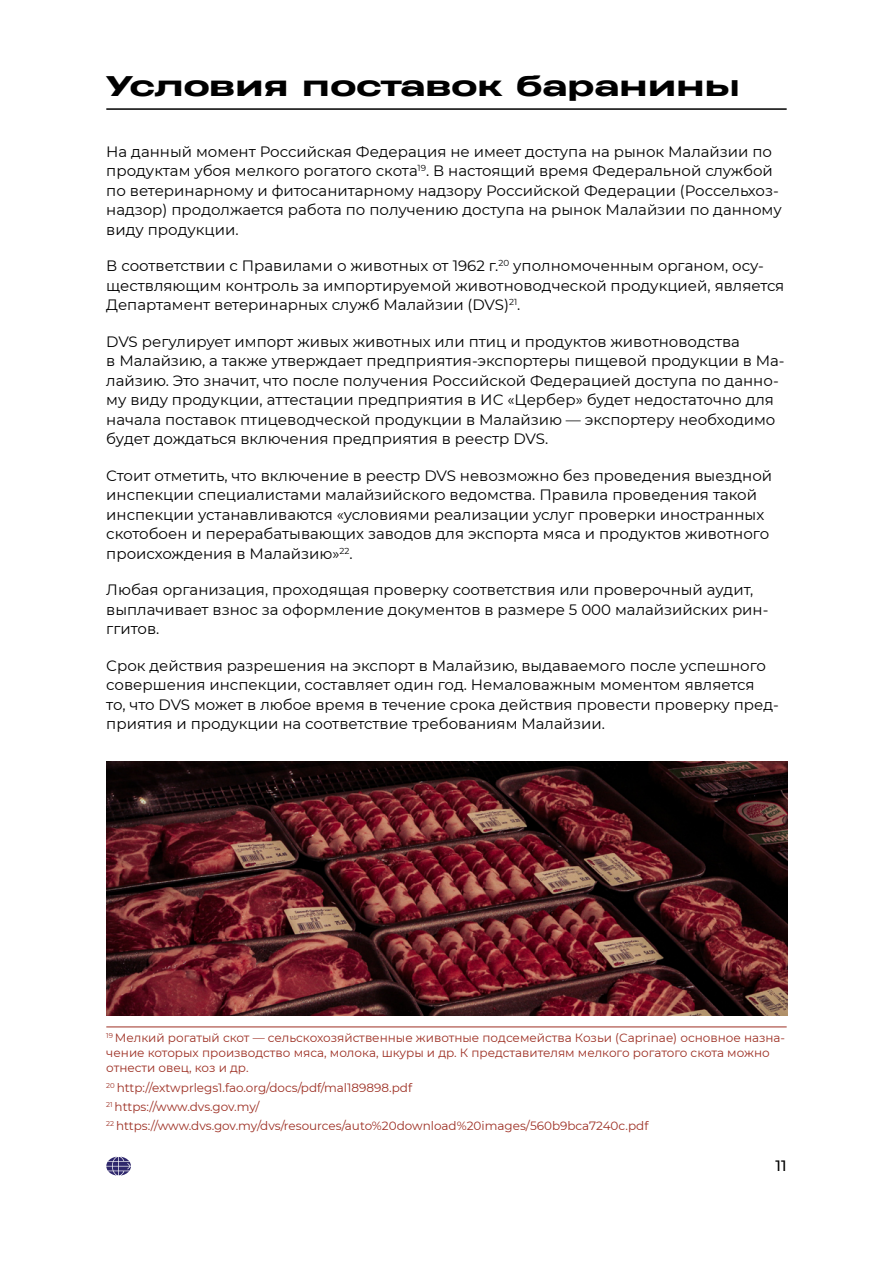
<style>
.page{position:relative;width:893px;height:1263px;background:#fff}
.page>*{position:absolute;margin:0;border:0;box-sizing:border-box;transform-origin:0 0}
.t1{font:800 27px "Heading Pro Ultra Wide";letter-spacing:-.01em;color:#000}
.t2{font:15px/19.5px "Montserrat";color:#000}
.t3{font:500 15px "Montserrat";color:#000}
.t4{font:12px/15px "Montserrat";color:#9d2f23}
</style>
<div class="page">
<svg style="left:106px;top:1157px;width:25px;height:18px"></svg>
<hr style="left:106px;top:108px;width:681px;height:2px;background:#000">
<hr style="left:106px;top:1026px;width:681px;height:1px;background:#9d2f23">
<img style="left:106px;top:761px;width:681px;height:254px">
<h1 class="t1" style="left:106px;top:69px;width:635px">Условия поставок баранины</h1>
<p class="t2" style="left:106px;top:141px;width:677px">На данный момент Российская Федерация не имеет доступа на рынок Малайзии по продуктам убоя мелкого рогатого скота<sup>19</sup>. В настоящий время Федеральной службой по ветеринарному и фитосанитарному надзору Российской Федерации (Россельхоз&shy;надзор) продолжается работа по получению доступа на рынок Малайзии по данному виду продукции.</p>
<p class="t2" style="left:106px;top:256px;width:680px">В соответствии с Правилами о животных от 1962 г.<sup>20</sup> уполномоченным органом, осу&shy;ществляющим контроль за импортируемой животноводческой продукцией, является<br>Департамент ветеринарных служб Малайзии (DVS)<sup>21</sup>.</p>
<p class="t2" style="left:106px;top:331px;width:680px">DVS регулирует импорт живых животных или птиц и продуктов животноводства<br>в Малайзию, а также утверждает предприятия-экспортеры пищевой продукции в Ма&shy;лайзию. Это значит, что после получения Российской Федерацией доступа по данно&shy;му виду продукции, аттестации предприятия в ИС «Цербер» будет недостаточно для начала поставок птицеводческой продукции в Малайзию — экспортеру необходимо будет дождаться включения предприятия в реестр DVS.</p>
<p class="t2" style="left:106px;top:465px;width:667px">Стоит отметить, что включение в реестр DVS невозможно без проведения выездной инспекции специалистами малайзийского ведомства. Правила проведения такой инспекции устанавливаются «условиями реализации услуг проверки иностранных скотобоен и перерабатывающих заводов для экспорта мяса и продуктов животного происхождения в Малайзию»<sup>22</sup>.</p>
<p class="t2" style="left:106px;top:580px;width:664px">Любая организация, проходящая проверку соответствия или проверочный аудит, выплачивает взнос за оформление документов в размере 5 000 малайзийских рин&shy;ггитов.</p>
<p class="t2" style="left:106px;top:655px;width:674px">Срок действия разрешения на экспорт в Малайзию, выдаваемого после успешного совершения инспекции, составляет один год. Немаловажным моментом является<br>то, что DVS может в любое время в течение срока действия провести проверку пред&shy;приятия и продукции на соответствие требованиям Малайзии.</p>
<p class="t4" style="left:106px;top:1030px;width:680px"><sup>19</sup> Мелкий рогатый скот — сельскохозяйственные животные подсемейства Козьи (Caprinae) основное назна&shy;чение которых производство мяса, молока, шкуры и др. К представителям мелкого рогатого скота можно отнести овец, коз и др.</p>
<p class="t4" style="left:106px;top:1077px;width:544px;line-height:19.2px"><sup>20</sup> http://extwprlegs1.fao.org/docs/pdf/mal189898.pdf<br><sup>21</sup> https://www.dvs.gov.my/<br><sup>22</sup> https://www.dvs.gov.my/dvs/resources/auto%20download%20images/560b9bca7240c.pdf</p>
<p class="t3" style="left:776px;top:1155px;width:13px">11</p>
</div>
